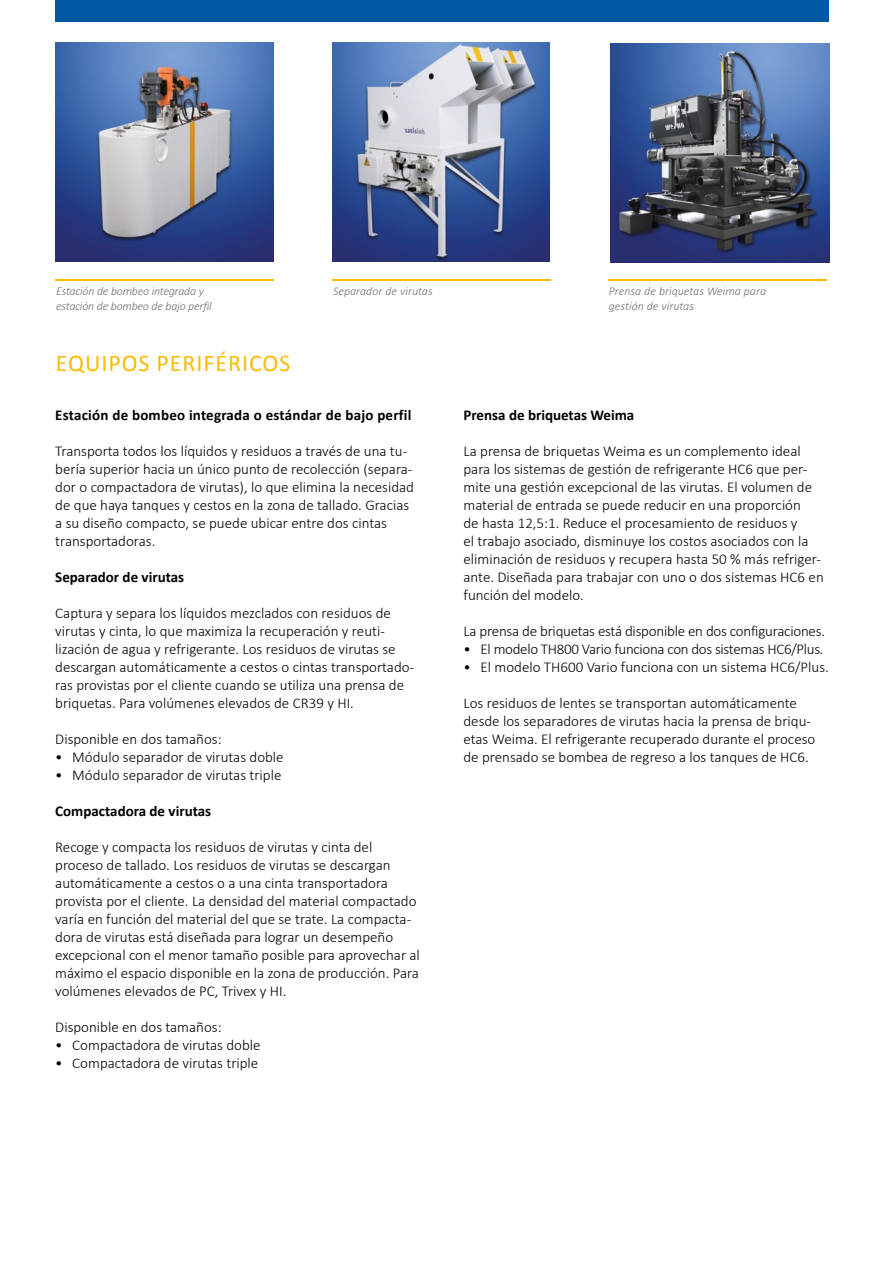
<style>
.page{position:relative;width:893px;height:1263px;background:#fff}
.page>*{position:absolute;margin:0;border:0;box-sizing:border-box;transform-origin:0 0}
.t1{font:24px "Calibri";letter-spacing:.04em;color:#fbba07}
.t2{font:300 15px/18px "Calibri";color:#000}
.t3{font:700 15px "Calibri";color:#000}
.t4{font:300 15px "Calibri";letter-spacing:-.02em;color:#000}
.t5{font:italic 300 12px/14.4px "Calibri";letter-spacing:-.015em;color:#706f6f}
</style>
<div class="page">
<div style="left:55px;top:0;width:774px;height:21px;background:#0058a2"></div>
<img style="left:55px;top:43px;width:219px;height:218px">
<hr style="left:55px;top:279px;width:219px;height:2px;background:#fbba07">
<img style="left:610px;top:44px;width:219px;height:218px">
<hr style="left:608px;top:279px;width:219px;height:2px;background:#fbba07">
<img style="left:332px;top:43px;width:218px;height:218px">
<hr style="left:332px;top:279px;width:219px;height:2px;background:#fbba07">
<p class="t5" style="left:56px;top:284px;width:157px">Estación de bombeo integrada y estación de bombeo de bajo perfil</p>
<p class="t5" style="left:609px;top:284px;width:159px">Prensa de briquetas Weima para gestión de virutas</p>
<p class="t5" style="left:333px;top:284px;width:101px">Separador de virutas</p>
<h1 class="t1" style="left:56px;top:346px;width:236px">EQUIPOS PERIFÉRICOS</h1>
<p class="t3" style="left:55px;top:405px;width:358px">Estación de bombeo integrada o estándar de bajo perfil</p>
<p class="t2" style="left:55px;top:442px;width:360px">Transporta todos los líquidos y residuos a través de una tu&shy;bería superior hacia un único punto de recolección (separa&shy;dor o compactadora de virutas), lo que elimina la necesidad de que haya tanques y cestos en la zona de tallado. Gracias a su diseño compacto, se puede ubicar entre dos cintas transportadoras.</p>
<p class="t3" style="left:55px;top:567px;width:130px">Separador de virutas</p>
<p class="t2" style="left:55px;top:604px;width:360px">Captura y separa los líquidos mezclados con residuos de virutas y cinta, lo que maximiza la recuperación y reuti&shy;lización de agua y refrigerante. Los residuos de virutas se descargan automáticamente a cestos o cintas transportado&shy;ras provistas por el cliente cuando se utiliza una prensa de briquetas. Para volúmenes elevados de CR39 y HI.</p>
<p class="t2" style="left:55px;top:730px;width:168px">Disponible en dos tamaños:</p>
<p class="t2" style="left:55px;top:748px;width:230px">• Módulo separador de virutas doble</p>
<p class="t2" style="left:55px;top:766px;width:228px">• Módulo separador de virutas triple</p>
<p class="t3" style="left:55px;top:801px;width:157px">Compactadora de virutas</p>
<p class="t2" style="left:55px;top:838px;width:366px">Recoge y compacta los residuos de virutas y cinta del proceso de tallado. Los residuos de virutas se descargan automáticamente a cestos o a una cinta transportadora provista por el cliente. La densidad del material compactado varía en función del material del que se trate. La compacta&shy;dora de virutas está diseñada para lograr un desempeño excepcional con el menor tamaño posible para aprovechar al máximo el espacio disponible en la zona de producción. Para volúmenes elevados de PC, Trivex y HI.</p>
<p class="t2" style="left:55px;top:1018px;width:168px">Disponible en dos tamaños:</p>
<p class="t2" style="left:55px;top:1036px;width:207px">• Compactadora de virutas doble</p>
<p class="t2" style="left:55px;top:1054px;width:205px">• Compactadora de virutas triple</p>
<p class="t3" style="left:463px;top:405px;width:172px">Prensa de briquetas Weima</p>
<p class="t2" style="left:463px;top:442px;width:362px">La prensa de briquetas Weima es un complemento ideal para los sistemas de gestión de refrigerante HC6 que per&shy;mite una gestión excepcional de las virutas. El volumen de material de entrada se puede reducir en una proporción<br>de hasta 12,5:1. Reduce el procesamiento de residuos y<br>el trabajo asociado, disminuye los costos asociados con la eliminación de residuos y recupera hasta 50 % más refriger&shy;ante. Diseñada para trabajar con uno o dos sistemas HC6 en función del modelo.</p>
<p class="t2" style="left:463px;top:622px;width:363px">La prensa de briquetas está disponible en dos configuraciones.</p>
<p class="t4" style="left:463px;top:640px;width:362px">• El modelo TH800 Vario funciona con dos sistemas HC6/Plus.</p>
<p class="t2" style="left:463px;top:658px;width:367px">• El modelo TH600 Vario funciona con un sistema HC6/Plus.</p>
<p class="t2" style="left:463px;top:694px;width:353px">Los residuos de lentes se transportan automáticamente desde los separadores de virutas hacia la prensa de briqu&shy;etas Weima. El refrigerante recuperado durante el proceso de prensado se bombea de regreso a los tanques de HC6.</p>
</div>
